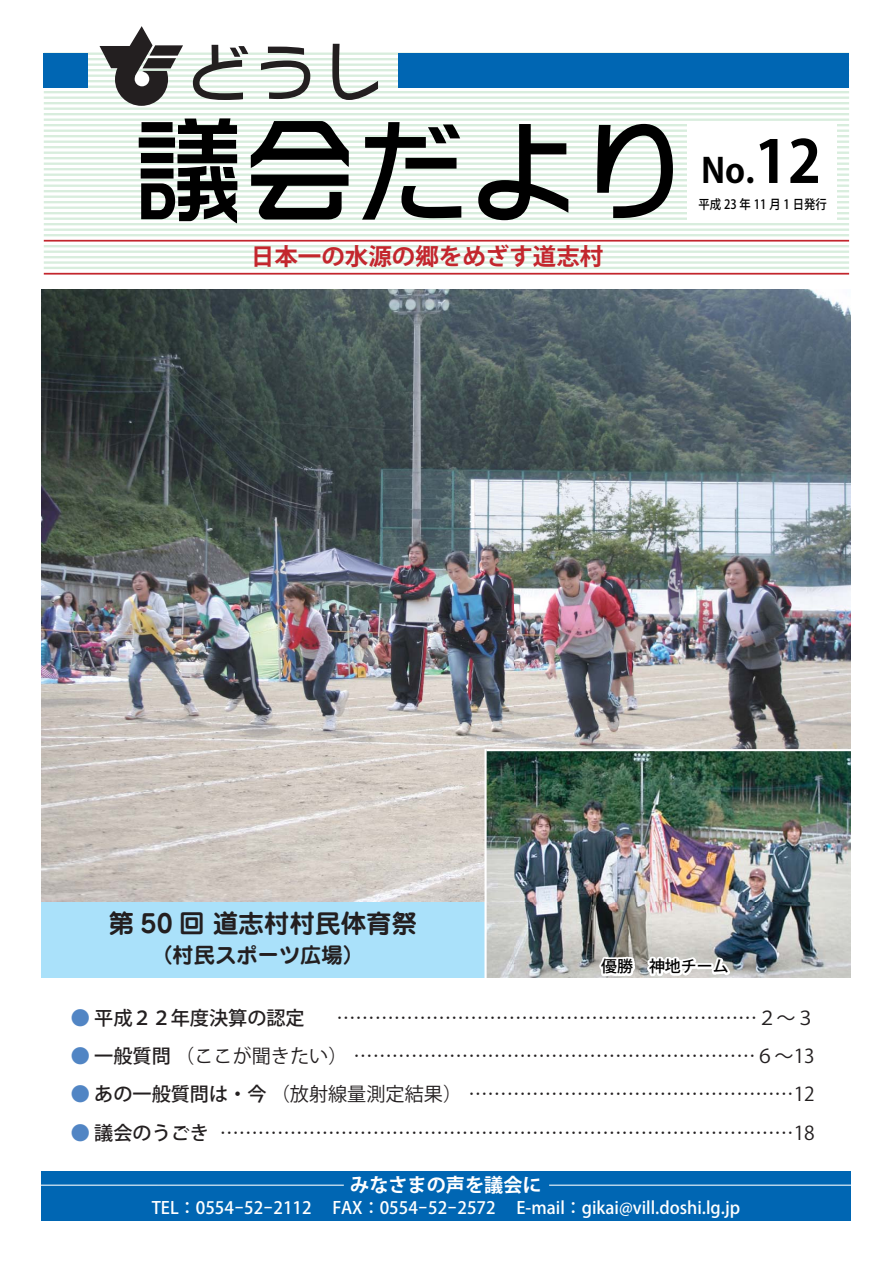
<style>
.page{position:relative;width:893px;height:1263px;background:#fff}
.page>*{position:absolute;margin:0;border:0;box-sizing:border-box;transform-origin:0 0}
.t1{font:118.35px "DFPOP Mix Std W5+KDNQLH";letter-spacing:-.05em;color:#000}
.t2{font:67.65px "DFPOP Mix Std W5+KDNQLH";color:#231f20}
.t3{font:34.05px "Koz Go Pro Bold+FOZEPD";color:#000}
.t4{font:700 25.5px "Jun 501";color:#231f20}
.t5{font:23.55px "Koz Go Pro Bold+FOZEPD";color:#c3262d}
.t6{font:700 21.3px "Jun 501";color:#231f20}
.t7{font:19.2px "Koz Go Pro Regular Kanji";color:#231f20}
.t8{font:19.2px "Koz Go Pro Medium Kanji";color:#231f20}
.t9{font:19.2px "Koz Go Pro Regular Kana";color:#231f20}
.t10{font:19.2px "Koz Go Pro Bold Kana";color:#fff}
.t11{font:19.2px "Koz Go Pro Regular Proportional";color:#231f20}
.t12{font:19.2px "Koz Go Pro Medium Kana";color:#231f20}
.t13{font:19.2px "Koz Go Pro Regular Alphabetic";color:#231f20}
.t14{font:16.95px "Koz Go Pro Medium Proportional";color:#fff}
.t15{font:15.9px "Koz Go Pro Medium+SCCFYK";color:#000}
.t16{font:12.9px "Koz Go Pro Medium+FEJDZK";letter-spacing:.25em;color:#000;scale:.88 1}
.s1{font-size:58.2px}
.s2{color:#5185c4}
.s3{font-family:"Koz Go Pro Medium Alphabetic"}
.s4{font-family:"Koz Go Pro Medium Kana"}
.s5{font-family:"Koz Go Pro Medium Kanji"}
.s6{font-family:"Koz Go Pro Regular Kanji"}
.s7{font-family:"Koz Go Pro Regular Alphabetic"}
.s8{font-family:"Koz Go Pro Bold Kanji"}
</style>
<div class="page">
<div style="left:41px;top:863px;width:473px;height:114px;background:#aae1fa"></div>
<hr style="left:44px;top:53px;width:805px;height:2px;background:#d8eddd">
<hr style="left:44px;top:58px;width:805px;height:2px;background:#d8eddd">
<hr style="left:44px;top:64px;width:805px;height:2px;background:#d8eddd">
<hr style="left:44px;top:69px;width:805px;height:2px;background:#d8eddd">
<hr style="left:44px;top:75px;width:805px;height:2px;background:#d8eddd">
<hr style="left:44px;top:80px;width:805px;height:2px;background:#d8eddd">
<hr style="left:44px;top:86px;width:805px;height:2px;background:#d8eddd">
<hr style="left:44px;top:91px;width:805px;height:2px;background:#d8eddd">
<hr style="left:44px;top:97px;width:805px;height:2px;background:#d8eddd">
<hr style="left:44px;top:102px;width:805px;height:2px;background:#d8eddd">
<hr style="left:44px;top:108px;width:805px;height:2px;background:#d8eddd">
<hr style="left:44px;top:113px;width:805px;height:2px;background:#d8eddd">
<hr style="left:44px;top:119px;width:805px;height:2px;background:#d8eddd">
<hr style="left:44px;top:124px;width:805px;height:2px;background:#d8eddd">
<hr style="left:44px;top:130px;width:805px;height:2px;background:#d8eddd">
<hr style="left:44px;top:135px;width:805px;height:2px;background:#d8eddd">
<hr style="left:44px;top:141px;width:805px;height:2px;background:#d8eddd">
<hr style="left:44px;top:146px;width:805px;height:2px;background:#d8eddd">
<hr style="left:44px;top:152px;width:805px;height:2px;background:#d8eddd">
<hr style="left:44px;top:157px;width:805px;height:2px;background:#d8eddd">
<hr style="left:44px;top:163px;width:805px;height:2px;background:#d8eddd">
<hr style="left:44px;top:168px;width:805px;height:2px;background:#d8eddd">
<hr style="left:44px;top:174px;width:805px;height:2px;background:#d8eddd">
<hr style="left:44px;top:179px;width:805px;height:2px;background:#d8eddd">
<hr style="left:44px;top:185px;width:805px;height:2px;background:#d8eddd">
<hr style="left:44px;top:190px;width:805px;height:2px;background:#d8eddd">
<hr style="left:44px;top:196px;width:805px;height:2px;background:#d8eddd">
<hr style="left:44px;top:201px;width:805px;height:2px;background:#d8eddd">
<hr style="left:44px;top:207px;width:805px;height:2px;background:#d8eddd">
<hr style="left:44px;top:212px;width:805px;height:2px;background:#d8eddd">
<hr style="left:44px;top:218px;width:805px;height:2px;background:#d8eddd">
<hr style="left:44px;top:223px;width:805px;height:2px;background:#d8eddd">
<hr style="left:44px;top:229px;width:805px;height:2px;background:#d8eddd">
<hr style="left:44px;top:234px;width:805px;height:2px;background:#d8eddd">
<hr style="left:44px;top:245px;width:805px;height:2px;background:#d8eddd">
<hr style="left:44px;top:251px;width:805px;height:2px;background:#d8eddd">
<hr style="left:44px;top:256px;width:805px;height:2px;background:#d8eddd">
<hr style="left:44px;top:273px;width:805px;height:2px;background:#c3262d">
<hr style="left:44px;top:240px;width:805px;height:2px;background:#c3262d">
<hr style="left:44px;top:261px;width:805px;height:3px;background:#d8eddd">
<hr style="left:44px;top:267px;width:805px;height:2px;background:#d8eddd">
<div style="left:688px;top:123px;width:149px;height:98px;background:#fff"></div>
<div style="left:43px;top:53px;width:45px;height:35px;background:#0066b3"></div>
<div style="left:398px;top:53px;width:451px;height:35px;background:#0066b3"></div>
<svg style="left:100px;top:26px;width:83px;height:80px"></svg>
<div style="left:135px;top:72px;width:14px;height:14px;background:#fff;border-radius:50%"></div>
<img style="left:41px;top:289px;width:809px;height:461px">
<img style="left:41px;top:750px;width:443px;height:151px">
<div style="left:41px;top:1170px;width:809px;height:50px;background:#0066b3"></div>
<hr style="left:549px;top:1184px;width:328px;height:2px;background:#fff">
<hr style="left:30px;top:1184px;width:314px;height:2px;background:#fff">
<img style="left:487px;top:751px;width:364px;height:226px">
<hr style="left:486px;top:749px;width:374px;height:2px;background:#fff">
<hr style="left:484px;top:749px;width:3px;height:233px;background:#fff">
<img style="left:595px;top:798px;width:139px;height:180px">
<h2 class="t2" style="left:184px;top:46px;width:205px">どうし</h2>
<h1 class="t1" style="left:129px;top:124px;width:566px">議会だより</h1>
<h3 class="t5" style="left:251px;top:248px;width:354px">日本一の水源の郷をめざす道志村</h3>
<h3 class="t3" style="left:701px;top:158px;width:122px">No.<span class="s1">12</span></h3>
<p class="t16" style="left:699px;top:199px;width:147px">平成23年11月1日発行</p>
<h3 class="t4" style="left:109px;top:913px;width:310px">第 50 回 道志村村民体育祭</h3>
<p class="t6" style="left:151px;top:946px;width:214px">（村民スポーツ広場）</p>
<p class="t15" style="left:601px;top:960px;width:129px">優勝　神地チーム</p>
<p class="t8" style="left:71px;top:1008px;width:236px"><span class="s2">●</span> 平成<span class="s3">２２</span>年度決算<span class="s4">の</span>認定</p>
<p class="t13" style="left:757px;top:1008px;width:59px">２ ３</p>
<p class="t9" style="left:71px;top:1046px;width:259px"><span class="s2">●</span> <span class="s5">一般質問</span> ここが<span class="s6">聞</span>きたい</p>
<p class="t11" style="left:755px;top:1046px;width:61px"><span class="s7">６</span> 13</p>
<p class="t7" style="left:71px;top:1085px;width:374px"><span class="s2">●</span> <span class="s4">あの</span><span class="s5">一般質問</span><span class="s4">は</span> <span class="s5">今</span> 放射線量測定結果</p>
<p class="t11" style="left:794px;top:1084px;width:23px">12</p>
<p class="t12" style="left:71px;top:1123px;width:140px"><span class="s2">●</span> <span class="s5">議会</span>のうごき</p>
<p class="t11" style="left:794px;top:1123px;width:23px">18</p>
<p class="t10" style="left:350px;top:1175px;width:193px">みなさまの<span class="s8">声</span>を<span class="s8">議会</span>に</p>
<p class="t14" style="left:152px;top:1200px;width:590px">TEL 0554 52 2112 FAX 0554 52 2572 E‑mail gikai@vill.doshi.lg.jp</p>
</div>
